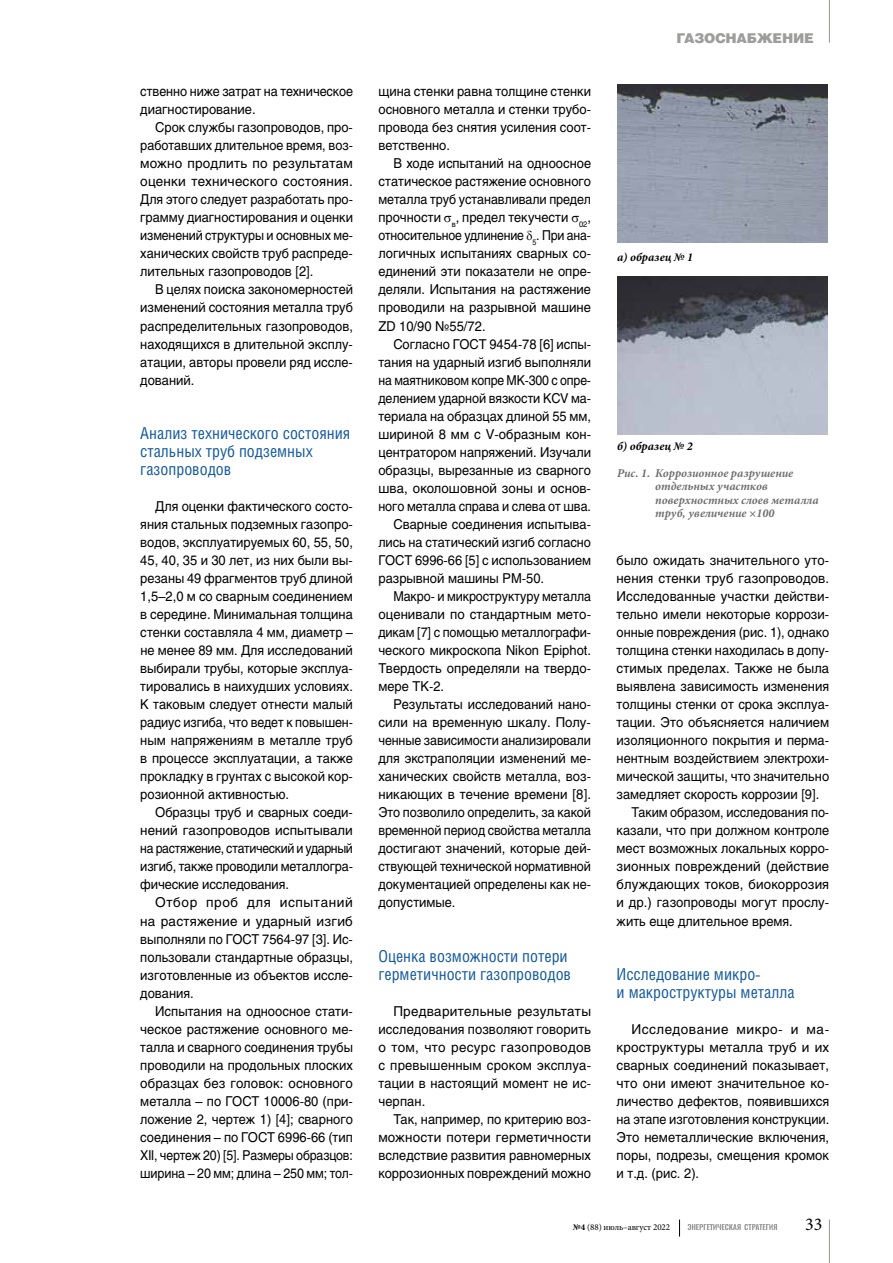
<style>
.page{position:relative;width:893px;height:1263px;background:#fff}
.page>*{position:absolute;margin:0;border:0;box-sizing:border-box;transform-origin:0 0}
.t1{font:18px "Minion Pro";color:#000}
.t2{font:16.5px/18px "Helios Cond C";color:#145a9d}
.t3{font:13.5px/18px "Helios C";color:#000;text-align:justify;scale:.95 1}
.t4{font:13.5px/18px "Helios C";color:#000;text-align:justify}
.t5{font:13.5px/18px "Helios C";color:#000;text-align:justify;scale:.96 1}
.t6{font:13.5px/18px "Helios C";color:#000;text-align:justify;scale:.94 1}
.t7{font:13.5px/18px "Helios C";color:#000;scale:.93 1}
.t8{font:13.5px "Helios C";color:#000;scale:.92 1}
.t9{font:13.5px "Helios C";color:#000;scale:.91 1}
.t10{font:13.5px "Helios Black C";letter-spacing:-.02em;color:#9d9d9c}
.t11{font:italic 700 12px/13.5px "Minion Pro";color:#706f6f}
.t12{font:italic 700 12px "Minion Pro";color:#000}
.t13{font:9px "Minion Pro";letter-spacing:-.01em;color:#000}
.s1{font-weight:700}
</style>
<div class="page">
<img style="left:617px;top:84px;width:211px;height:158px">
<img style="left:617px;top:276px;width:211px;height:158px">
<hr style="left:829px;top:1219px;width:1px;height:44px;background:#9d9d9c">
<svg style="left:679px;top:1219px;width:1px;height:17px"></svg>
<hr style="left:829px;top:0;width:1px;height:43px;background:#9d9d9c">
<svg style="left:688px;top:1224px;width:89px;height:6px"></svg>
<p class="t7" style="left:140px;top:82px;width:230px">ственно ниже затрат на техническое диагностирование.</p>
<p class="t3" style="left:140px;top:118px;width:225px;text-indent:15px">Срок службы газопроводов, про&shy;работавших длительное время, воз&shy;можно продлить по результатам оценки технического состояния.<br>Для этого следует разработать про&shy;грамму диагностирования и оценки изменений структуры и основных ме&shy;ханических свойств труб распреде&shy;лительных газопроводов [2].</p>
<p class="t6" style="left:140px;top:280px;width:228px;text-indent:15px">В целях поиска закономерностей изменений состояния металла труб распределительных газопроводов, находящихся в длительной эксплу&shy;атации, авторы провели ряд иссле&shy;дований.</p>
<p class="t2" style="left:140px;top:423px;width:212px">Анализ технического состояния стальных труб подземных газопроводов</p>
<p class="t3" style="left:140px;top:497px;width:225px;text-indent:15px">Для оценки фактического состо&shy;яния стальных подземных газопро&shy;водов, эксплуатируемых 60, 55, 50, 45, 40, 35 и 30 лет, из них были вы&shy;резаны 49 фрагментов труб длиной 1,5–2,0 м со сварным соединением в середине. Минимальная толщина стенки составляла 4 мм, диаметр – не менее 89 мм. Для исследований выбирали трубы, которые эксплуа&shy;тировались в наихудших условиях.<br>К таковым следует отнести малый радиус изгиба, что ведет к повышен&shy;ным напряжениям в металле труб в процессе эксплуатации, а также прокладку в грунтах с высокой кор&shy;розионной активностью.</p>
<p class="t5" style="left:140px;top:803px;width:223px;text-indent:15px">Образцы труб и сварных соеди&shy;нений газопроводов испытывали на растяжение, статический и ударный изгиб, также проводили металлогра&shy;фические исследования.</p>
<p class="t4" style="left:140px;top:893px;width:214px;text-indent:15px">Отбор проб для испытаний на растяжение и ударный изгиб выполняли по ГОСТ 7564-97 [3]. Ис&shy;пользовали стандартные образцы, изготовленные из объектов иссле&shy;дования.</p>
<p class="t3" style="left:140px;top:1002px;width:225px;text-indent:15px">Испытания на одноосное стати&shy;ческое растяжение основного ме&shy;талла и сварного соединения трубы проводили на продольных плоских образцах без головок: основного металла – по ГОСТ 10006-80 (при&shy;ложение 2, чертеж 1) [4]; сварного соединения – по ГОСТ 6996-66 (тип XII, чертеж 20) [5]. Размеры образцов: ширина – 20 мм; длина – 250 мм; тол-</p>
<p class="t3" style="left:378px;top:82px;width:225px">щина стенки равна толщине стенки основного металла и стенки трубо&shy;провода без снятия усиления соот&shy;ветственно.</p>
<p class="t3" style="left:378px;top:154px;width:225px;text-indent:15px">В ходе испытаний на одноосное статическое растяжение основного металла труб устанавливали предел прочности <sub>в</sub>, предел текучести <sub>02</sub>, относительное удлинение <sub>5</sub>. При ана&shy;логичных испытаниях сварных со&shy;единений эти показатели не опре&shy;деляли. Испытания на растяжение проводили на разрывной машине ZD 10/90 №55/72.</p>
<p class="t3" style="left:393px;top:335px;width:210px">Согласно ГОСТ 9454-78 [6] испы-</p>
<p class="t3" style="left:378px;top:353px;width:225px">тания на ударный изгиб выполняли</p>
<p class="t9" style="left:378px;top:372px;width:235px">на маятниковом копре МК-300 с опре-</p>
<p class="t7" style="left:378px;top:389px;width:230px">делением ударной вязкости KCV ма-</p>
<p class="t3" style="left:378px;top:407px;width:225px">териала на образцах длиной 55 мм,</p>
<p class="t5" style="left:378px;top:425px;width:223px">шириной 8 мм с V-образным кон-</p>
<p class="t3" style="left:378px;top:443px;width:225px">центратором напряжений. Изучали</p>
<p class="t3" style="left:378px;top:461px;width:225px">образцы, вырезанные из сварного</p>
<p class="t4" style="left:378px;top:479px;width:214px">шва, околошовной зоны и основ-</p>
<p class="t7" style="left:378px;top:497px;width:230px">ного металла справа и слева от шва.</p>
<p class="t3" style="left:393px;top:515px;width:210px">Сварные соединения испытыва-</p>
<p class="t6" style="left:378px;top:533px;width:228px">лись на статический изгиб согласно</p>
<p class="t3" style="left:378px;top:551px;width:225px">ГОСТ 6996-66 [5] с использованием</p>
<p class="t3" style="left:378px;top:569px;width:176px">разрывной машины РМ-50.</p>
<p class="t8" style="left:393px;top:588px;width:216px">Макро- и микроструктуру металла</p>
<p class="t4" style="left:378px;top:605px;width:214px">оценивали по стандартным мето-</p>
<p class="t7" style="left:378px;top:623px;width:230px">дикам [7] с помощью металлографи-</p>
<p class="t3" style="left:378px;top:641px;width:225px">ческого микроскопа Nikon Epiphot.</p>
<p class="t5" style="left:378px;top:659px;width:223px">Твердость определяли на твердо-</p>
<p class="t3" style="left:378px;top:677px;width:71px">мере ТК-2.</p>
<p class="t3" style="left:393px;top:695px;width:210px">Результаты исследований нано-</p>
<p class="t4" style="left:378px;top:713px;width:214px">сили на временную шкалу. Полу-</p>
<p class="t8" style="left:378px;top:732px;width:233px">ченные зависимости анализировали</p>
<p class="t3" style="left:378px;top:749px;width:225px">для экстраполяции изменений ме-</p>
<p class="t5" style="left:378px;top:767px;width:223px">ханических свойств металла, воз-</p>
<p class="t4" style="left:378px;top:785px;width:214px">никающих в течение времени [8].</p>
<p class="t7" style="left:378px;top:803px;width:230px">Это позволило определить, за какой</p>
<p class="t8" style="left:378px;top:822px;width:233px">временной период свойства металла</p>
<p class="t3" style="left:378px;top:839px;width:225px">достигают значений, которые дей-</p>
<p class="t8" style="left:378px;top:859px;width:233px">ствующей технической нормативной</p>
<p class="t6" style="left:378px;top:875px;width:228px">документацией определены как не-</p>
<p class="t3" style="left:378px;top:893px;width:83px">допустимые.</p>
<p class="t2" style="left:378px;top:946px;width:194px">Оценка возможности потери герметичности газопроводов</p>
<p class="t4" style="left:378px;top:1002px;width:214px;text-indent:15px">Предварительные результаты исследования позволяют говорить о том, что ресурс газопроводов с превышенным сроком эксплуа&shy;тации в настоящий момент не ис&shy;черпан.</p>
<p class="t3" style="left:378px;top:1110px;width:225px;text-indent:15px">Так, например, по критерию воз&shy;можности потери герметичности вследствие развития равномерных коррозионных повреждений можно</p>
<p class="t10" style="left:677px;top:29px;width:139px">ГАЗОСНАБЖЕНИЕ</p>
<p class="t12" style="left:617px;top:248px;width:78px">а) образец № 1</p>
<p class="t12" style="left:617px;top:438px;width:77px">б) образец № 2</p>
<p class="t11" style="left:655px;top:466px;width:165px;text-indent:-38px">Рис. 1. Коррозионное разрушение отдельных участков поверхностных слоев металла труб, увеличение ×100</p>
<p class="t5" style="left:617px;top:551px;width:223px">было ожидать значительного уто-</p>
<p class="t4" style="left:617px;top:569px;width:214px">нения стенки труб газопроводов.</p>
<p class="t4" style="left:617px;top:587px;width:214px">Исследованные участки действи-</p>
<p class="t3" style="left:617px;top:605px;width:225px">тельно имели некоторые коррози-</p>
<p class="t6" style="left:617px;top:623px;width:228px">онные повреждения (рис. 1), однако</p>
<p class="t6" style="left:617px;top:641px;width:228px">толщина стенки находилась в допу-</p>
<p class="t4" style="left:617px;top:659px;width:214px">стимых пределах. Также не была</p>
<p class="t5" style="left:617px;top:677px;width:223px">выявлена зависимость изменения</p>
<p class="t3" style="left:617px;top:695px;width:225px">толщины стенки от срока эксплуа-</p>
<p class="t5" style="left:617px;top:713px;width:223px">тации. Это объясняется наличием</p>
<p class="t3" style="left:617px;top:731px;width:225px">изоляционного покрытия и перма-</p>
<p class="t3" style="left:617px;top:749px;width:225px">нентным воздействием электрохи-</p>
<p class="t3" style="left:617px;top:767px;width:225px">мической защиты, что значительно</p>
<p class="t3" style="left:617px;top:785px;width:215px">замедляет скорость коррозии [9].</p>
<p class="t7" style="left:631px;top:803px;width:214px">Таким образом, исследования по-</p>
<p class="t3" style="left:617px;top:821px;width:225px">казали, что при должном контроле</p>
<p class="t3" style="left:617px;top:839px;width:225px">мест возможных локальных корро-</p>
<p class="t4" style="left:617px;top:857px;width:214px">зионных повреждений (действие</p>
<p class="t4" style="left:617px;top:875px;width:214px">блуждающих токов, биокоррозия</p>
<p class="t5" style="left:617px;top:893px;width:223px">и др.) газопроводы могут прослу-</p>
<p class="t3" style="left:617px;top:911px;width:187px">жить еще длительное время.</p>
<p class="t2" style="left:617px;top:964px;width:179px">Исследование микро-<br>и макроструктуры металла</p>
<p class="t4" style="left:617px;top:1020px;width:214px;text-indent:15px">Исследование микро- и ма&shy;кроструктуры металла труб и их сварных соединений показывает, что они имеют значительное ко&shy;личество дефектов, появившихся на этапе изготовления конструкции.<br>Это неметаллические включения, поры, подрезы, смещения кромок и т.д. (рис. 2).</p>
<p class="t13" style="left:573px;top:1221px;width:99px"><span class="s1">№4</span> (88) июль–август 2022</p>
<h1 class="t1" style="left:805px;top:1212px;width:19px">33</h1>
</div>
